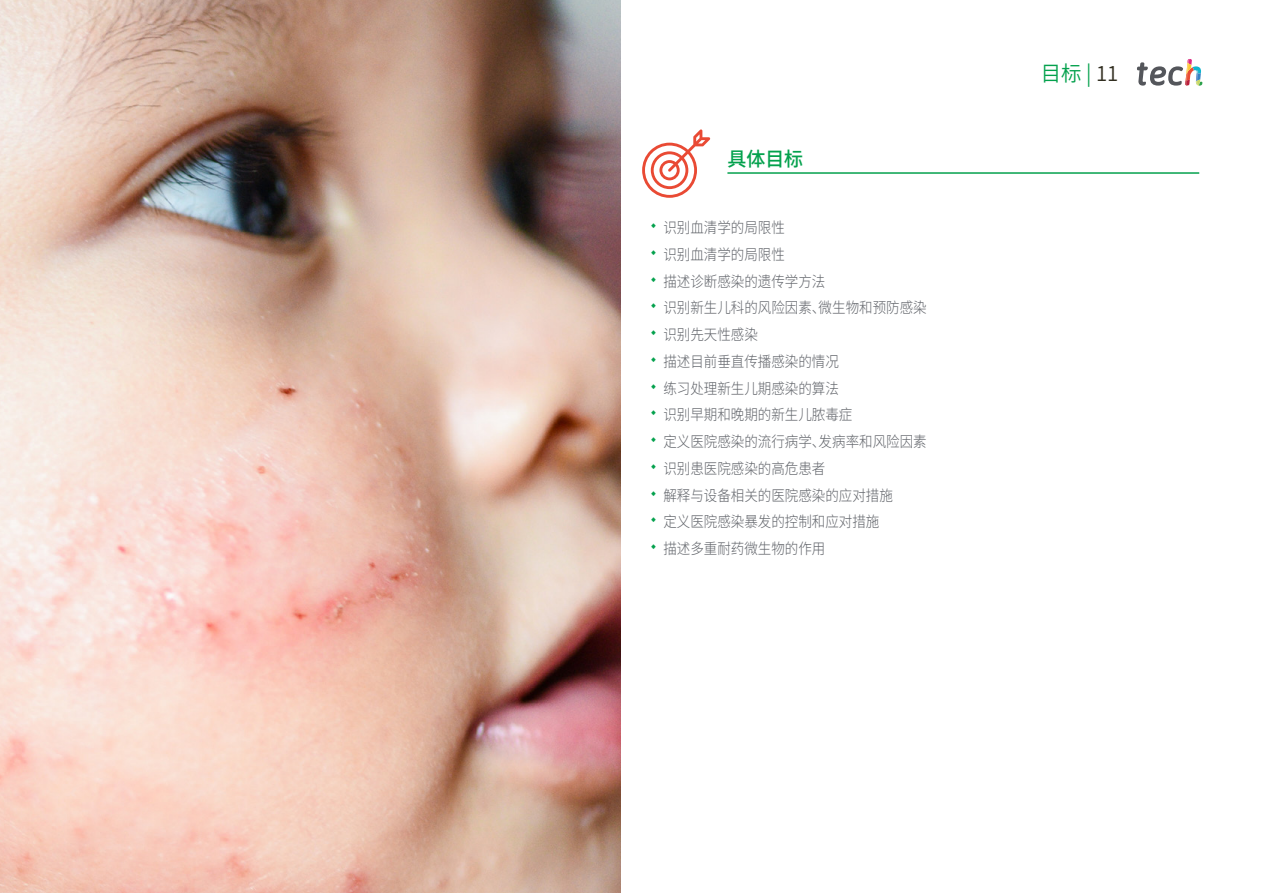
<style>
.page{position:relative;width:1263px;height:893px;background:#fff}
.page>*{position:absolute;margin:0;border:0;box-sizing:border-box;transform-origin:0 0}
.t1{font:21px "Source Han Sans CN";color:#04a14d}
.t2{font:500 19.5px "Source Han Sans CN";color:#04a14d}
.t3{font:300 15px/26.7px "Source Han Sans CN";color:#61646a;scale:.9 1}
.s1{color:#312e20}
</style>
<div class="page">
<svg style="left:1137px;top:59px;width:65px;height:27px"></svg>
<img style="left:0;top:0;width:621px;height:893px">
<svg style="left:642px;top:129px;width:68px;height:69px"></svg>
<hr style="left:727px;top:173px;width:472px;height:1px;background:#04a14d">
<h2 class="t2" style="left:727px;top:147px;width:77px">具体目标</h2>
<p class="t3" style="left:663px;top:214px;width:294px">识别血清学的局限性<br>识别血清学的局限性<br>描述诊断感染的遗传学方法<br>识别新生儿科的风险因素、微生物和预防感染识别先天性感染<br>描述目前垂直传播感染的情况<br>练习处理新生儿期感染的算法<br>识别早期和晚期的新生儿脓毒症<br>定义医院感染的流行病学、发病率和风险因素识别患医院感染的高危患者<br>解释与设备相关的医院感染的应对措施<br>定义医院感染暴发的控制和应对措施<br>描述多重耐药微生物的作用</p>
<h1 class="t1" style="left:1041px;top:61px;width:79px">目标 | <span class="s1">11</span></h1>
</div>
